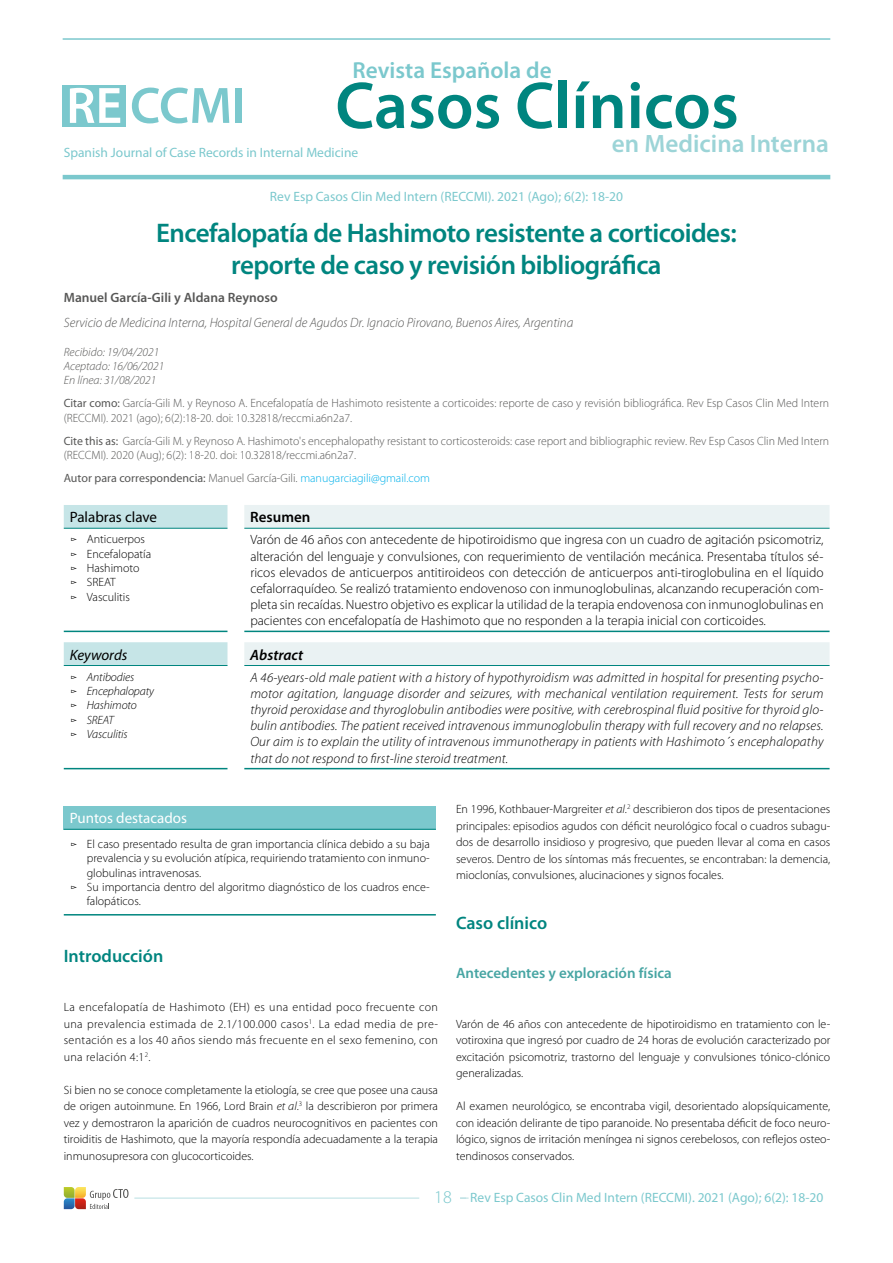
<style>
.page{position:relative;width:893px;height:1263px;background:#fff}
.page>*{position:absolute;margin:0;border:0;box-sizing:border-box;transform-origin:0 0}
.t1{font:600 66.75px "Myriad Pro";color:#00857f}
.t2{font:600 27px/32.4px "Myriad Pro";letter-spacing:-.02em;color:#00857f;text-align:center}
.t3{font:600 25.2px "Myriad Pro";color:#9cd4d7}
.t4{font:600 23.25px "Myriad Pro";color:#7bc8cd}
.t5{font:600 18px "Myriad Pro";color:#00857f}
.t6{font:600 15px "Myriad Pro";color:#47a5a3}
.t7{font:15px "Myriad Pro";color:#fff}
.t8{font:15px "Myriad Pro";color:#000}
.t9{font:italic 15px "Myriad Pro";color:#000}
.t10{font:italic 600 15px "Myriad Pro";color:#000}
.t11{font:600 15px "Myriad Pro";color:#000}
.t12{font:300 13.5px/16.2px "Myriad Pro";color:#000;text-align:justify}
.t13{font:italic 300 13.5px/16.2px "Myriad Pro";letter-spacing:.01em;color:#000;text-align:justify}
.t14{font:13.5px "Myriad Pro";color:#7bc8cd}
.t15{font:italic 300 13.5px "Myriad Pro";color:#575756}
.t16{font:600 13.5px "Myriad Pro";color:#575756}
.t17{font:300 12px/16.5px "Myriad Pro";color:#000;text-align:justify}
.t18{font:300 12px/14.4px "Myriad Pro";color:#575756}
.t19{font:12px "Myriad Pro";color:#575756}
.t20{font:italic 300 12px/14.4px "Myriad Pro";color:#575756}
.t21{font:italic 300 12px/14.4px "Myriad Pro";letter-spacing:-.01em;color:#000}
.s1{font-weight:400}
.s2{font-weight:300}
.s3{font-weight:300;color:#00b1eb}
.s4{font-style:italic}
.s5{font-weight:300;font-size:18px}
</style>
<div class="page">
<div style="left:63px;top:85px;width:63px;height:41px;background:#7bc8cd"></div>
<svg style="left:70px;top:88px;width:50px;height:35px"></svg>
<svg style="left:132px;top:88px;width:97px;height:35px"></svg>
<div style="left:236px;top:88px;width:6px;height:35px;background:#7bc8cd"></div>
<hr style="left:63px;top:38px;width:767px;height:2px;background:#7bc8cd">
<hr style="left:63px;top:175px;width:767px;height:4px;background:#7bc8cd">
<hr style="left:134px;top:1198px;width:285px;height:1px;background:#b8dfe2">
<svg style="left:64px;top:1187px;width:65px;height:22px"></svg>
<div style="left:64px;top:806px;width:372px;height:23px;background:#7bc8cd"></div>
<hr style="left:64px;top:829px;width:372px;height:1px;background:#00857f">
<hr style="left:64px;top:914px;width:372px;height:1px;background:#00857f">
<svg style="left:64px;top:505px;width:163px;height:160px"></svg>
<svg style="left:244px;top:505px;width:586px;height:160px"></svg>
<hr style="left:244px;top:768px;width:586px;height:1px;background:#00857f">
<hr style="left:64px;top:631px;width:163px;height:1px;background:#00857f">
<hr style="left:244px;top:631px;width:586px;height:1px;background:#00857f">
<hr style="left:64px;top:768px;width:163px;height:1px;background:#00857f">
<hr style="left:64px;top:528px;width:163px;height:1px;background:#00857f">
<hr style="left:244px;top:528px;width:586px;height:1px;background:#00857f">
<hr style="left:64px;top:665px;width:163px;height:1px;background:#00857f">
<hr style="left:244px;top:665px;width:586px;height:1px;background:#00857f">
<h3 class="t4" style="left:352px;top:56px;width:201px">Revista Española de</h3>
<h1 class="t1" style="left:335px;top:63px;width:405px">Casos Clínicos</h1>
<h3 class="t3" style="left:612px;top:127px;width:218px">en Medicina Interna</h3>
<p class="t14" style="left:64px;top:145px;width:296px">Spanish Journal of Case Records in Internal Medicine</p>
<p class="t14" style="left:270px;top:188px;width:355px">Rev Esp Casos Clin Med Intern (RECCMI). 2021 (Ago); 6(2): 18-20</p>
<h2 class="t2" style="left:156px;top:216px;width:582px">Encefalopatía de Hashimoto resistente a corticoides: reporte de caso y revisión bibliográfica</h2>
<p class="t16" style="left:64px;top:289px;width:215px">Manuel García-Gili y Aldana Reynoso</p>
<p class="t15" style="left:64px;top:315px;width:511px">Servicio de Medicina Interna, Hospital General de Agudos Dr. Ignacio Pirovano, Buenos Aires, Argentina</p>
<p class="t20" style="left:64px;top:345px;width:102px">Recibido: 19/04/2021<br>Aceptado: 16/06/2021<br>En línea: 31/08/2021</p>
<p class="t18" style="left:64px;top:396px;width:767px"><span class="s1">Citar como:</span> García-Gili M. y Reynoso A. Encefalopatía de Hashimoto resistente a corticoides: reporte de caso y revisión bibliográfica. Rev Esp Casos Clin Med Intern (RECCMI). 2021 (ago); 6(2):18-20. doi: 10.32818/reccmi.a6n2a7.</p>
<p class="t18" style="left:64px;top:434px;width:767px"><span class="s1">Cite this as:</span> García-Gili M. y Reynoso A. Hashimoto's encephalopathy resistant to corticosteroids: case report and bibliographic review. Rev Esp Casos Clin Med Intern (RECCMI). 2020 (Aug); 6(2): 18-20. doi: 10.32818/reccmi.a6n2a7.</p>
<p class="t19" style="left:64px;top:470px;width:368px">Autor para correspondencia: <span class="s2">Manuel García-Gili.</span> <span class="s3">manugarciagili@gmail.com</span></p>
<p class="t8" style="left:70px;top:508px;width:89px">Palabras clave</p>
<p class="t11" style="left:250px;top:508px;width:62px">Resumen</p>
<p class="t17" style="left:70px;top:532px;width:83px;line-height:14.4px;text-align:left">▻ Anticuerpos ▻ Encefalopatía ▻ Hashimoto<br>▻ SREAT<br>▻ Vasculitis</p>
<p class="t12" style="left:250px;top:532px;width:575px">Varón de 46 años con antecedente de hipotiroidismo que ingresa con un cuadro de agitación psicomotriz, alteración del lenguaje y convulsiones, con requerimiento de ventilación mecánica. Presentaba títulos sé&shy;ricos elevados de anticuerpos antitiroideos con detección de anticuerpos anti-tiroglobulina en el líquido cefalorraquídeo. Se realizó tratamiento endovenoso con inmunoglobulinas, alcanzando recuperación com&shy;pleta sin recaídas. Nuestro objetivo es explicar la utilidad de la terapia endovenosa con inmunoglobulinas en pacientes con encefalopatía de Hashimoto que no responden a la terapia inicial con corticoides.</p>
<p class="t9" style="left:70px;top:645px;width:59px">Keywords</p>
<p class="t10" style="left:250px;top:645px;width:54px">Abstract</p>
<p class="t21" style="left:70px;top:670px;width:86px">▻ Antibodies<br>▻ Encephalopaty ▻ Hashimoto<br>▻ SREAT<br>▻ Vasculitis</p>
<p class="t13" style="left:250px;top:669px;width:575px">A 46-years-old male patient with a history of hypothyroidism was admitted in hospital for presenting psycho&shy;motor agitation, language disorder and seizures, with mechanical ventilation requirement. Tests for serum thyroid peroxidase and thyroglobulin antibodies were positive, with cerebrospinal fluid positive for thyroid glo&shy;bulin antibodies. The patient received intravenous immunoglobulin therapy with full recovery and no relapses.<br>Our aim is to explain the utility of intravenous immunotherapy in patients with Hashimoto´s encephalopathy that do not respond to first-line steroid treatment.</p>
<p class="t7" style="left:70px;top:809px;width:119px">Puntos destacados</p>
<p class="t17" style="left:70px;top:836px;width:362px">▻ El caso presentado resulta de gran importancia clínica debido a su baja</p>
<p class="t17" style="left:87px;top:850px;width:345px">prevalencia y su evolución atípica, requiriendo tratamiento con inmuno-</p>
<p class="t17" style="left:87px;top:864px;width:116px">globulinas intravenosas.</p>
<p class="t17" style="left:70px;top:879px;width:362px">▻ Su importancia dentro del algoritmo diagnóstico de los cuadros ence-</p>
<p class="t17" style="left:87px;top:893px;width:55px">falopáticos.</p>
<h3 class="t5" style="left:64px;top:944px;width:101px">Introducción</h3>
<p class="t17" style="left:64px;top:999px;width:376px">La encefalopatía de Hashimoto (EH) es una entidad poco frecuente con una prevalencia estimada de 2.1/100.000 casos<sup>1</sup>. La edad media de pre&shy;sentación es a los 40 años siendo más frecuente en el sexo femenino, con una relación 4:1<sup>2</sup>.</p>
<p class="t17" style="left:64px;top:1081px;width:376px">Si bien no se conoce completamente la etiología, se cree que posee una causa de origen autoinmune. En 1966, Lord Brain <span class="s4">et al</span>.<sup>3</sup> la describieron por primera vez y demostraron la aparición de cuadros neurocognitivos en pacientes con tiroiditis de Hashimoto, que la mayoría respondía adecuadamente a la terapia inmunosupresora con glucocorticoides.</p>
<p class="t17" style="left:456px;top:801px;width:376px">En 1996, Kothbauer-Margreiter <span class="s4">et al</span>.<sup>2</sup> describieron dos tipos de presentaciones principales: episodios agudos con déficit neurológico focal o cuadros subagu&shy;dos de desarrollo insidioso y progresivo, que pueden llevar al coma en casos severos. Dentro de los síntomas más frecuentes, se encontraban: la demencia, mioclonías, convulsiones, alucinaciones y signos focales.</p>
<h3 class="t5" style="left:456px;top:911px;width:93px">Caso clínico</h3>
<p class="t6" style="left:456px;top:963px;width:217px">Antecedentes y exploración física</p>
<p class="t17" style="left:456px;top:1015px;width:376px">Varón de 46 años con antecedente de hipotiroidismo en tratamiento con le&shy;votiroxina que ingresó por cuadro de 24 horas de evolución caracterizado por excitación psicomotriz, trastorno del lenguaje y convulsiones tónico-clónico generalizadas.</p>
<p class="t17" style="left:456px;top:1098px;width:376px">Al examen neurológico, se encontraba vigil, desorientado alopsíquicamente, con ideación delirante de tipo paranoide. No presentaba déficit de foco neuro&shy;lógico, signos de irritación meníngea ni signos cerebelosos, con reflejos osteo&shy;tendinosos conservados.</p>
<p class="t14" style="left:434px;top:1189px;width:391px"><span class="s5">18</span> Rev Esp Casos Clin Med Intern (RECCMI). 2021 (Ago); 6(2): 18-20</p>
</div>
